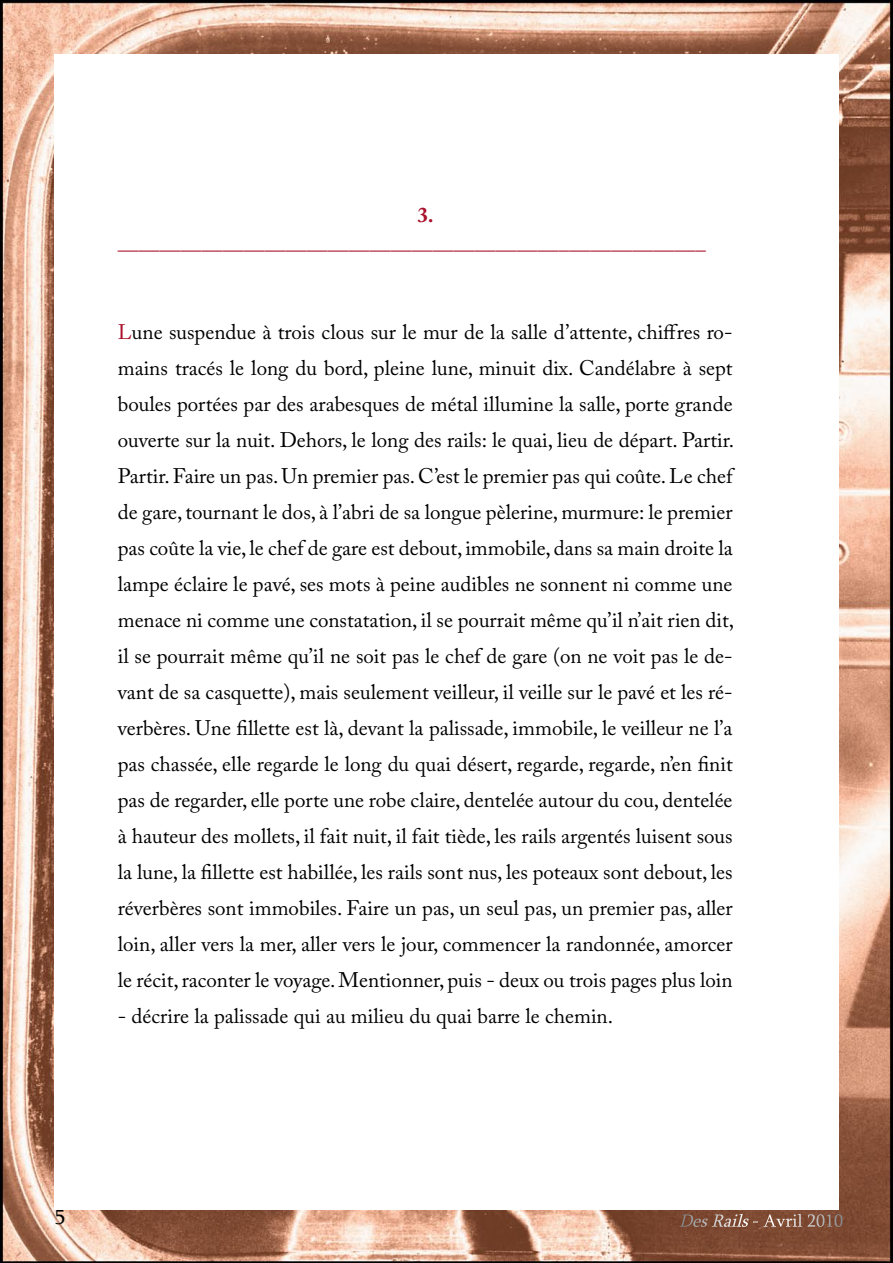
<style>
.page{position:relative;width:893px;height:1263px;background:#fff}
.page>*{position:absolute;margin:0;border:0;box-sizing:border-box;transform-origin:0 0}
.t1{font:21px/36px "Adobe Caslon Pro";color:#000;text-align:justify}
.t2{font:700 21px "Adobe Caslon Pro";color:#a9122a}
.t3{font:21px "Sylfaen";color:#000}
.t4{font:18px "Sylfaen";color:#fff}
.s1{color:#a9122a}
.s2{font-style:italic}
</style>
<div class="page">
<img style="left:0;top:0;width:893px;height:1263px">
<div style="left:54px;top:54px;width:785px;height:1155px;background:#fff"></div>
<p class="t2" style="left:417px;top:203px;width:18px">3.</p>
<p class="t2" style="left:118px;top:230px;width:590px">________________________________________________________</p>
<p class="t1" style="left:118px;top:314px;width:618px"><span class="s1">L</span>une suspendue à trois clous sur le mur de la salle d’attente, chiffres ro&shy;mains tracés le long du bord, pleine lune, minuit dix. Candélabre à sept boules portées par des arabesques de métal illumine la salle, porte grande ouverte sur la nuit. Dehors, le long des rails: le quai, lieu de départ. Partir.<br>Partir. Faire un pas. Un premier pas. C’est le premier pas qui coûte. Le chef de gare, tournant le dos, à l’abri de sa longue pèlerine, murmure: le premier pas coûte la vie, le chef de gare est debout, immobile, dans sa main droite la lampe éclaire le pavé, ses mots à peine audibles ne sonnent ni comme une menace ni comme une constatation, il se pourrait même qu’il n’ait rien dit, il se pourrait même qu’il ne soit pas le chef de gare (on ne voit pas le de&shy;vant de sa casquette), mais seulement veilleur, il veille sur le pavé et les ré&shy;verbères. Une fillette est là, devant la palissade, immobile, le veilleur ne l’a pas chassée, elle regarde le long du quai désert, regarde, regarde, n’en finit pas de regarder, elle porte une robe claire, dentelée autour du cou, dentelée à hauteur des mollets, il fait nuit, il fait tiède, les rails argentés luisent sous la lune, la fillette est habillée, les rails sont nus, les poteaux sont debout, les réverbères sont immobiles. Faire un pas, un seul pas, un premier pas, aller loin, aller vers la mer, aller vers le jour, commencer la randonnée, amorcer le récit, raconter le voyage. Mentionner, puis - deux ou trois pages plus loin</p>
<p class="t1" style="left:118px;top:998px;width:497px">- décrire la palissade qui au milieu du quai barre le chemin.</p>
<p class="t3" style="left:55px;top:1203px;width:12px">5</p>
<p class="t4" style="left:679px;top:1208px;width:166px"><span class="s2">DesRails</span>- Avril 2010</p>
</div>
